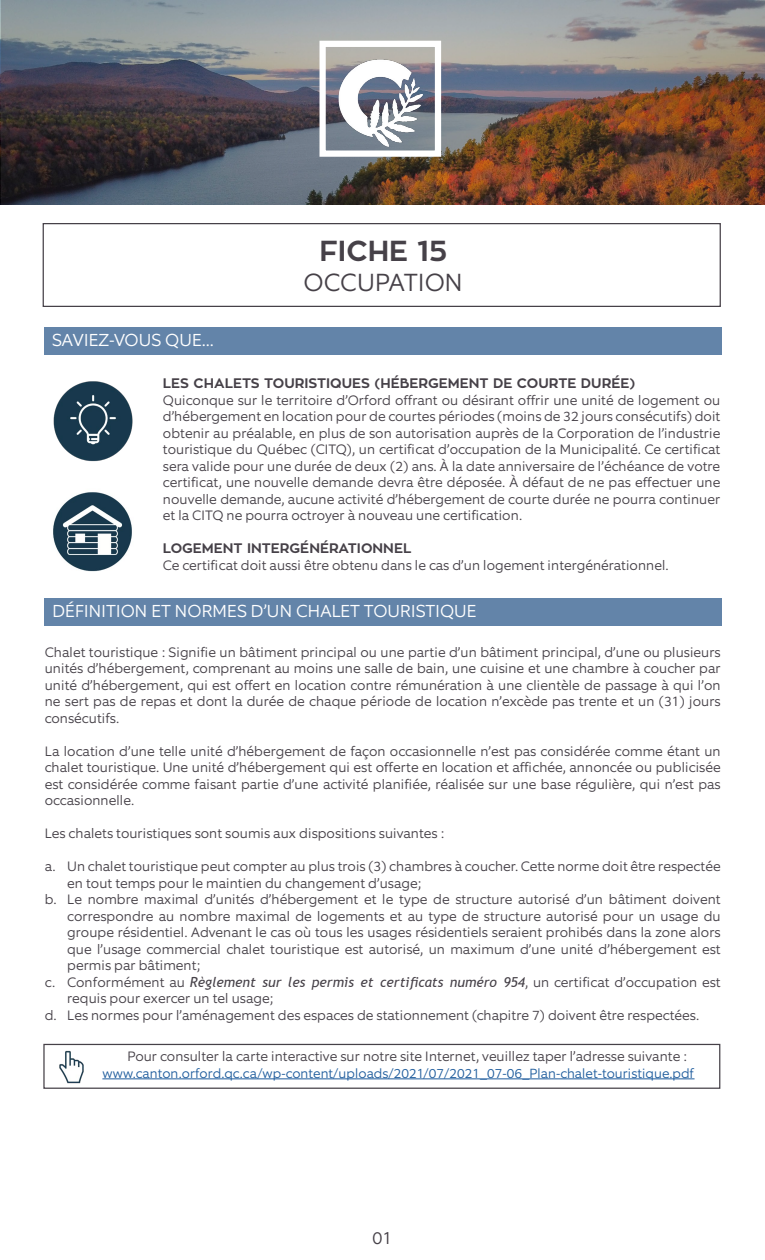
<style>
.page{position:relative;width:765px;height:1260px;background:#fff}
.page>*{position:absolute;margin:0;border:0;box-sizing:border-box;transform-origin:0 0}
.t1{font:700 28.75px "Zona Pro";color:#464148}
.t2{font:300 25px "Equip";letter-spacing:-.005em;color:#464148}
.t3{font:300 17.5px "Equip";color:#fff}
.t4{font:300 17.5px "Equip";color:#464148}
.t5{font:300 13.75px/16.5px "Equip";color:#464148;text-align:justify}
.t6{font:700 13.75px "Zona Pro";color:#464148}
.t7{font:300 13.38px "Equip";color:#215e9e}
.s1{font-family:"Trebuchet MS";font-weight:400;font-style:italic}
</style>
<div class="page">
<img style="left:1px;top:0;width:764px;height:204px">
<img style="left:338px;top:54px;width:85px;height:109px">
<div style="left:320px;top:41px;width:121px;height:116px;border:6px solid #fff"></div>
<div style="left:43px;top:223px;width:678px;height:84px;border:1px solid #464148"></div>
<div style="left:44px;top:327px;width:677px;height:28px;background:#6384a9"></div>
<img style="left:53px;top:381px;width:80px;height:80px">
<div style="left:44px;top:598px;width:678px;height:28px;background:#6384a9"></div>
<div style="left:43px;top:1044px;width:677px;height:45px;border:1px solid #464148"></div>
<hr style="left:102px;top:1079px;width:593px;height:1px;background:#215e9e">
<img style="left:59px;top:1051px;width:25px;height:33px">
<img style="left:53px;top:492px;width:79px;height:79px">
<h1 class="t1" style="left:320px;top:232px;width:129px">FICHE 15</h1>
<h2 class="t2" style="left:304px;top:267px;width:161px">OCCUPATION</h2>
<p class="t3" style="left:52px;top:329px;width:163px">SAVIEZ-VOUS QUE...</p>
<p class="t6" style="left:163px;top:375px;width:474px">LES CHALETS TOURISTIQUES (HÉBERGEMENT DE COURTE DURÉE)</p>
<p class="t5" style="left:163px;top:392px;width:559px">Quiconque sur le territoire d’Orford offrant ou désirant offrir une unité de logement ou d’hébergement en location pour de courtes périodes (moins de 32 jours consécutifs) doit obtenir au préalable, en plus de son autorisation auprès de la Corporation de l’industrie touristique du Québec (CITQ), un certificat d’occupation de la Municipalité. Ce certificat sera valide pour une durée de deux (2) ans. À la date anniversaire de l’échéance de votre certificat, une nouvelle demande devra être déposée. À défaut de ne pas effectuer une nouvelle demande, aucune activité d’hébergement de courte durée ne pourra continuer et la CITQ ne pourra octroyer à nouveau une certification.</p>
<p class="t6" style="left:163px;top:540px;width:250px">LOGEMENT INTERGÉNÉRATIONNEL</p>
<p class="t5" style="left:163px;top:557px;width:507px">Ce certificat doit aussi être obtenu dans le cas d’un logement intergénérationnel.</p>
<p class="t3" style="left:52px;top:600px;width:426px">DÉFINITION ET NORMES D’UN CHALET TOURISTIQUE</p>
<p class="t5" style="left:45px;top:644px;width:678px">Chalet touristique : Signifie un bâtiment principal ou une partie d’un bâtiment principal, d’une ou plusieurs unités d’hébergement, comprenant au moins une salle de bain, une cuisine et une chambre à coucher par unité d’hébergement, qui est offert en location contre rémunération à une clientèle de passage à qui l’on ne sert pas de repas et dont la durée de chaque période de location n’excède pas trente et un (31) jours consécutifs.</p>
<p class="t5" style="left:45px;top:743px;width:677px">La location d’une telle unité d’hébergement de façon occasionnelle n’est pas considérée comme étant un chalet touristique. Une unité d’hébergement qui est offerte en location et affichée, annoncée ou publicisée est considérée comme faisant partie d’une activité planifiée, réalisée sur une base régulière, qui n’est pas occasionnelle.</p>
<p class="t5" style="left:45px;top:825px;width:401px">Les chalets touristiques sont soumis aux dispositions suivantes :</p>
<p class="t5" style="left:45px;top:858px;width:678px">a. Un chalet touristique peut compter au plus trois (3) chambres à coucher. Cette norme doit être respectée</p>
<p class="t5" style="left:67px;top:875px;width:355px">en tout temps pour le maintien du changement d’usage;</p>
<p class="t5" style="left:45px;top:891px;width:677px">b. Le nombre maximal d’unités d’hébergement et le type de structure autorisé d’un bâtiment doivent</p>
<p class="t5" style="left:67px;top:908px;width:655px">correspondre au nombre maximal de logements et au type de structure autorisé pour un usage du</p>
<p class="t5" style="left:67px;top:924px;width:655px">groupe résidentiel. Advenant le cas où tous les usages résidentiels seraient prohibés dans la zone alors</p>
<p class="t5" style="left:67px;top:941px;width:655px">que l’usage commercial chalet touristique est autorisé, un maximum d’une unité d’hébergement est</p>
<p class="t5" style="left:67px;top:957px;width:134px">permis par bâtiment;</p>
<p class="t5" style="left:45px;top:974px;width:677px">c. Conformément au <span class="s1">Règlement sur les permis et certificats numéro 954</span>, un certificat d’occupation est</p>
<p class="t5" style="left:67px;top:990px;width:207px">requis pour exercer un tel usage;</p>
<p class="t5" style="left:45px;top:1007px;width:656px">d. Les normes pour l’aménagement des espaces de stationnement (chapitre 7) doivent être respectées.</p>
<p class="t5" style="left:127px;top:1048px;width:561px">Pour consulter la carte interactive sur notre site Internet, veuillez taper l’adresse suivante :</p>
<p class="t7" style="left:102px;top:1064px;width:593px">www.canton.orford.qc.ca/wp-content/uploads/2021/07/2021_07-06_Plan-chalet-touristique.pdf</p>
<p class="t4" style="left:372px;top:1227px;width:22px">01</p>
</div>
